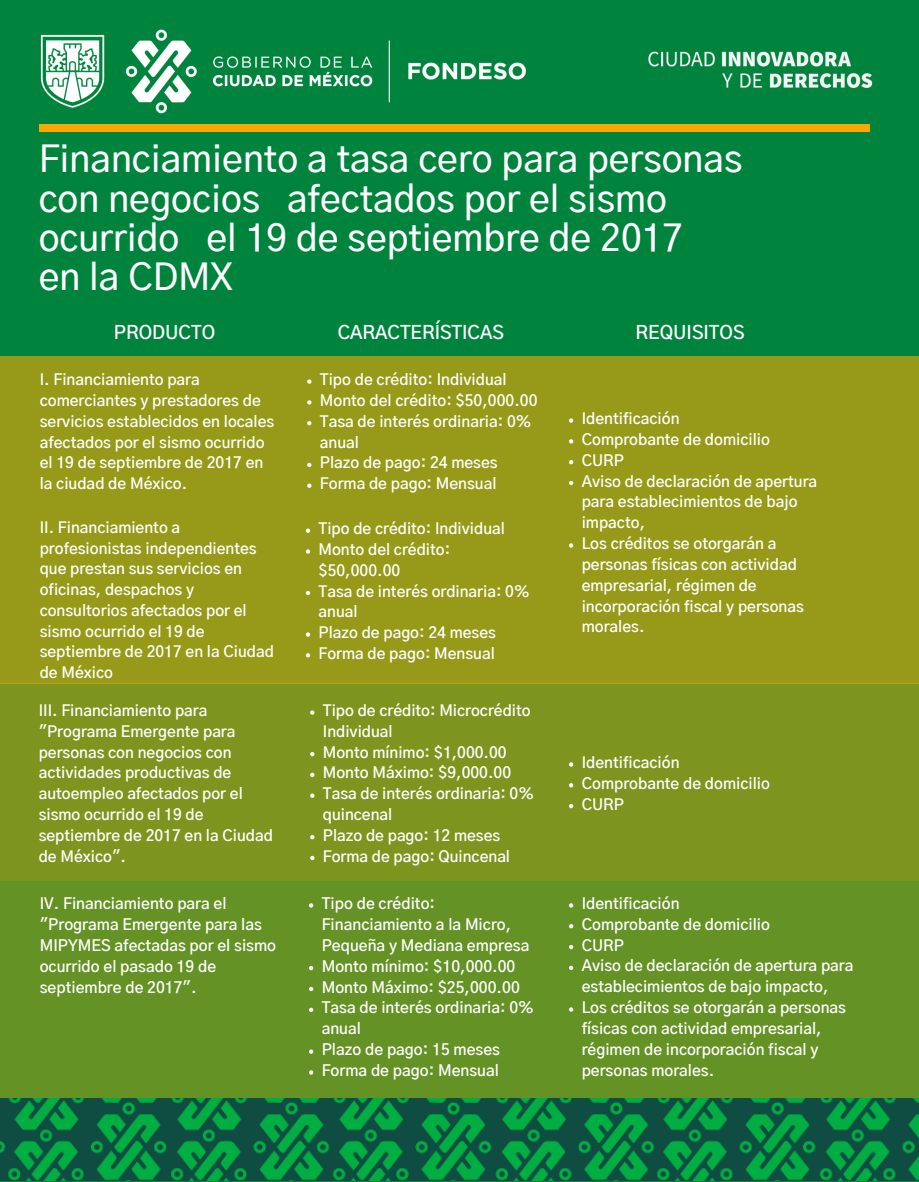
<style>
.page{position:relative;width:919px;height:1182px;background:#fff}
.page>*{position:absolute;margin:0;border:0;box-sizing:border-box;transform-origin:0 0}
.t1{font:500 36.75px/39.4px "Gothic A1";color:#fff}
.t2{font:600 18.38px "Gothic A1";color:#fff}
.t3{font:600 15.31px/20.8px "Gothic A1";color:#fff}
.t4{font:600 15.22px/20.7px "Gothic A1";color:#fff}
</style>
<div class="page">
<div style="left:0;top:0;width:919px;height:1181px;background:#00843d"></div>
<img style="left:39px;top:29px;width:519px;height:103px">
<img style="left:648px;top:51px;width:225px;height:38px">
<div style="left:39px;top:124px;width:831px;height:7px;background:#fca800"></div>
<div style="left:0;top:880px;width:919px;height:222px;background:#649224"></div>
<img style="left:0;top:1098px;width:919px;height:81px">
<div style="left:0;top:356px;width:919px;height:327px;background:#979918"></div>
<svg style="left:307px;top:379px;width:4px;height:5px"></svg>
<svg style="left:307px;top:400px;width:4px;height:4px"></svg>
<svg style="left:307px;top:421px;width:4px;height:4px"></svg>
<svg style="left:307px;top:462px;width:4px;height:5px"></svg>
<svg style="left:307px;top:483px;width:4px;height:5px"></svg>
<svg style="left:306px;top:528px;width:4px;height:5px"></svg>
<svg style="left:306px;top:549px;width:4px;height:4px"></svg>
<svg style="left:306px;top:590px;width:4px;height:5px"></svg>
<svg style="left:306px;top:632px;width:4px;height:4px"></svg>
<svg style="left:306px;top:653px;width:4px;height:4px"></svg>
<div style="left:0;top:683px;width:919px;height:197px;background:#7d951e"></div>
<svg style="left:310px;top:710px;width:4px;height:4px"></svg>
<svg style="left:310px;top:752px;width:4px;height:4px"></svg>
<svg style="left:310px;top:772px;width:4px;height:5px"></svg>
<svg style="left:310px;top:793px;width:4px;height:4px"></svg>
<svg style="left:310px;top:835px;width:4px;height:4px"></svg>
<svg style="left:310px;top:855px;width:4px;height:5px"></svg>
<svg style="left:309px;top:903px;width:4px;height:4px"></svg>
<svg style="left:309px;top:966px;width:4px;height:4px"></svg>
<svg style="left:309px;top:986px;width:4px;height:5px"></svg>
<svg style="left:309px;top:1007px;width:4px;height:4px"></svg>
<svg style="left:309px;top:1049px;width:4px;height:4px"></svg>
<svg style="left:309px;top:1070px;width:4px;height:4px"></svg>
<svg style="left:569px;top:418px;width:4px;height:4px"></svg>
<svg style="left:569px;top:439px;width:4px;height:4px"></svg>
<svg style="left:569px;top:460px;width:4px;height:4px"></svg>
<svg style="left:569px;top:481px;width:4px;height:4px"></svg>
<svg style="left:569px;top:543px;width:4px;height:4px"></svg>
<svg style="left:569px;top:762px;width:4px;height:4px"></svg>
<svg style="left:569px;top:783px;width:4px;height:4px"></svg>
<svg style="left:569px;top:804px;width:4px;height:4px"></svg>
<svg style="left:569px;top:903px;width:4px;height:4px"></svg>
<svg style="left:569px;top:924px;width:4px;height:4px"></svg>
<svg style="left:569px;top:944px;width:4px;height:5px"></svg>
<svg style="left:569px;top:965px;width:4px;height:4px"></svg>
<svg style="left:569px;top:1007px;width:4px;height:4px"></svg>
<h1 class="t1" style="left:39px;top:141px;width:705px">Financiamiento a tasa cero para personas con negocios afectados por el sismo ocurrido el 19 de septiembre de 2017<br>en la CDMX</h1>
<p class="t2" style="left:114px;top:324px;width:103px">PRODUCTO</p>
<p class="t2" style="left:338px;top:324px;width:168px">CARACTERÍSTICAS</p>
<p class="t2" style="left:635px;top:324px;width:110px">REQUISITOS</p>
<p class="t3" style="left:40px;top:370px;width:236px">I. Financiamiento para comerciantes y prestadores de servicios establecidos en locales afectados por el sismo ocurrido el 19 de septiembre de 2017 en la ciudad de México.</p>
<p class="t3" style="left:320px;top:370px;width:219px">Tipo de crédito: Individual<br>Monto del crédito: $50,000.00<br>Tasa de interés ordinaria: 0% anual<br>Plazo de pago: 24 meses<br>Forma de pago: Mensual</p>
<p class="t4" style="left:40px;top:518px;width:236px">II. Financiamiento a profesionistas independientes que prestan sus servicios en oficinas, despachos y consultorios afectados por el sismo ocurrido el 19 de septiembre de 2017 en la Ciudad de México</p>
<p class="t4" style="left:318px;top:519px;width:213px">Tipo de crédito: Individual<br>Monto del crédito: $50,000.00<br>Tasa de interés ordinaria: 0% anual<br>Plazo de pago: 24 meses<br>Forma de pago: Mensual</p>
<p class="t4" style="left:39px;top:701px;width:236px">III. Financiamiento para "Programa Emergente para personas con negocios con actividades productivas de autoempleo afectados por el sismo ocurrido el 19 de septiembre de 2017 en la Ciudad de México".</p>
<p class="t4" style="left:323px;top:701px;width:213px">Tipo de crédito: Microcrédito<br>Individual<br>Monto mínimo: $1,000.00<br>Monto Máximo: $9,000.00<br>Tasa de interés ordinaria: 0% quincenal<br>Plazo de pago: 12 meses<br>Forma de pago: Quincenal</p>
<p class="t3" style="left:40px;top:893px;width:238px">IV. Financiamiento para el "Programa Emergente para las<br>MIPYMES afectadas por el sismo ocurrido el pasado 19 de septiembre de 2017".</p>
<p class="t3" style="left:322px;top:893px;width:214px">Tipo de crédito:<br>Financiamiento a la Micro,<br>Pequeña y Mediana empresa<br>Monto mínimo: $10,000.00<br>Monto Máximo: $25,000.00<br>Tasa de interés ordinaria: 0% anual<br>Plazo de pago: 15 meses<br>Forma de pago: Mensual</p>
<p class="t3" style="left:582px;top:409px;width:237px">Identificación<br>Comprobante de domicilio<br>CURP<br>Aviso de declaración de apertura para establecimientos de bajo impacto,<br>Los créditos se otorgarán a personas físicas con actividad empresarial, régimen de incorporación fiscal y personas morales.</p>
<p class="t3" style="left:582px;top:753px;width:190px">Identificación<br>Comprobante de domicilio<br>CURP</p>
<p class="t3" style="left:582px;top:893px;width:273px">Identificación<br>Comprobante de domicilio<br>CURP<br>Aviso de declaración de apertura para establecimientos de bajo impacto,<br>Los créditos se otorgarán a personas físicas con actividad empresarial, régimen de incorporación fiscal y personas morales.</p>
</div>
